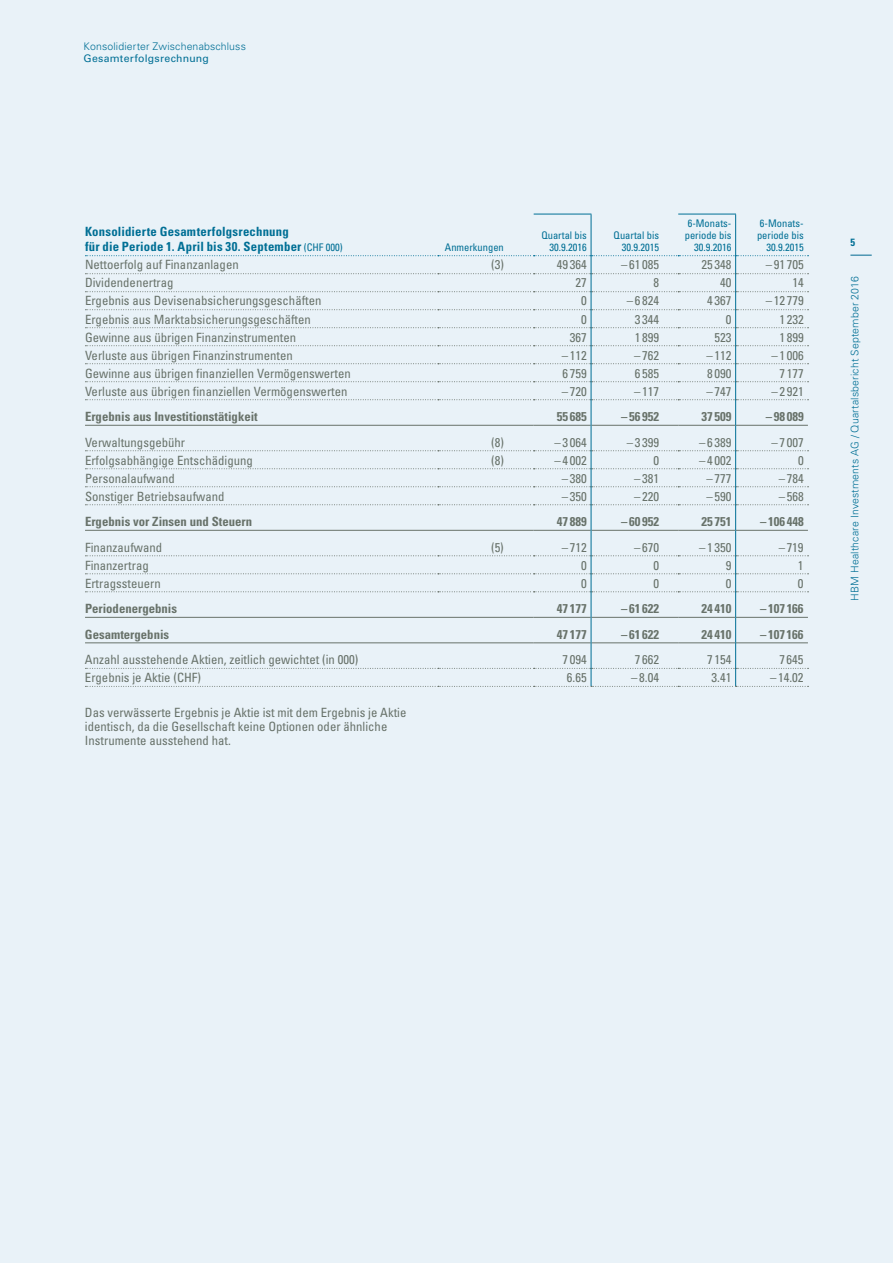
<style>
.page{position:relative;width:893px;height:1263px;background:#e9f2f8}
.page>*{position:absolute;margin:0;border:0;box-sizing:border-box;transform-origin:0 0}
.t1{font:condensed 12.75px/14.2px "Univers LT Std";color:#68726a}
.t2{font:700 condensed 12.75px "Univers LT Std";color:#68726a}
.t3{font:700 condensed 12.75px/15px "Univers LT Std";letter-spacing:.015em;color:#006f95}
.t4{font:condensed 10.5px/12px "Univers LT Std";color:#006f95;text-align:right}
.t5{font:300 10.5px "Univers LT Std";letter-spacing:.015em;color:#006f95}
.t6{font:10.5px "Univers LT Std";letter-spacing:.025em;color:#006f95}
.t7{font:700 condensed 10.5px "Univers LT Std";color:#006f95}
.s1{font-weight:400;font-size:10.5px}
</style>
<div class="page">
<svg style="left:850px;top:255px;width:22px;height:1px"></svg>
<hr style="left:534px;top:214px;width:57px;height:1px;background:#006f95">
<hr style="left:678px;top:214px;width:58px;height:1px;background:#006f95">
<hr style="left:735px;top:214px;width:1px;height:42px;background:#006f95">
<hr style="left:591px;top:214px;width:1px;height:42px;background:#006f95">
<svg style="left:85px;top:255px;width:723px;height:432px"></svg>
<p class="t5" style="left:84px;top:40px;width:164px">Konsolidierter Zwischenabschluss</p>
<p class="t6" style="left:84px;top:52px;width:127px">Gesamterfolgsrechnung</p>
<p class="t3" style="left:85px;top:224px;width:259px">Konsolidierte Gesamterfolgsrechnung<br>für die Periode 1. April bis 30. September <span class="s1">(CHF 000)</span></p>
<p class="t4" style="left:445px;top:242px;width:60px">Anmerkungen</p>
<p class="t4" style="left:541px;top:230px;width:47px">Quartal bis<br>30.9.2016</p>
<p class="t4" style="left:614px;top:230px;width:47px">Quartal bis<br>30.9.2015</p>
<p class="t4" style="left:685px;top:218px;width:48px">6-Monats&shy;periode bis<br>30.9.2016</p>
<p class="t4" style="left:757px;top:218px;width:48px">6-Monats&shy;periode bis<br>30.9.2015</p>
<p class="t1" style="left:85px;top:258px;width:155px">Nettoerfolg auf Finanzanlagen</p>
<p class="t1" style="left:491px;top:258px;width:14px">(3)</p>
<p class="t1" style="left:557px;top:258px;width:31px">49 364</p>
<p class="t1" style="left:621px;top:258px;width:39px">–61 085</p>
<p class="t1" style="left:701px;top:258px;width:31px">25 348</p>
<p class="t1" style="left:766px;top:258px;width:39px">–91 705</p>
<p class="t1" style="left:85px;top:276px;width:90px">Dividendenertrag</p>
<p class="t1" style="left:575px;top:276px;width:13px">27</p>
<p class="t1" style="left:653px;top:276px;width:7px">8</p>
<p class="t1" style="left:720px;top:276px;width:13px">40</p>
<p class="t1" style="left:792px;top:276px;width:13px">14</p>
<p class="t1" style="left:85px;top:294px;width:238px">Ergebnis aus Devisenabsicherungsgeschäften</p>
<p class="t1" style="left:581px;top:294px;width:7px">0</p>
<p class="t1" style="left:627px;top:294px;width:34px">–6824</p>
<p class="t1" style="left:707px;top:294px;width:26px">4 367</p>
<p class="t1" style="left:766px;top:294px;width:39px">–12 779</p>
<p class="t1" style="left:85px;top:312px;width:227px">Ergebnis aus Marktabsicherungsgeschäften</p>
<p class="t1" style="left:581px;top:312px;width:7px">0</p>
<p class="t1" style="left:635px;top:312px;width:26px">3 344</p>
<p class="t1" style="left:726px;top:312px;width:7px">0</p>
<p class="t1" style="left:779px;top:312px;width:26px">1 232</p>
<p class="t1" style="left:85px;top:330px;width:213px">Gewinne aus übrigen Finanzinstrumenten</p>
<p class="t1" style="left:570px;top:330px;width:18px">367</p>
<p class="t1" style="left:635px;top:330px;width:26px">1 899</p>
<p class="t1" style="left:714px;top:330px;width:18px">523</p>
<p class="t1" style="left:779px;top:330px;width:26px">1 899</p>
<p class="t1" style="left:85px;top:348px;width:209px">Verluste aus übrigen Finanzinstrumenten</p>
<p class="t1" style="left:562px;top:348px;width:26px">–112</p>
<p class="t1" style="left:634px;top:348px;width:26px">–762</p>
<p class="t1" style="left:706px;top:348px;width:26px">–112</p>
<p class="t1" style="left:771px;top:348px;width:34px">–1006</p>
<p class="t1" style="left:85px;top:366px;width:267px">Gewinne aus übrigen finanziellen Vermögenswerten</p>
<p class="t1" style="left:563px;top:366px;width:26px">6 759</p>
<p class="t1" style="left:635px;top:366px;width:26px">6 585</p>
<p class="t1" style="left:707px;top:366px;width:26px">8 090</p>
<p class="t1" style="left:779px;top:366px;width:26px">7 177</p>
<p class="t1" style="left:85px;top:384px;width:264px">Verluste aus übrigen finanziellen Vermögenswerten</p>
<p class="t1" style="left:562px;top:384px;width:26px">–720</p>
<p class="t1" style="left:634px;top:384px;width:26px">– 117</p>
<p class="t1" style="left:706px;top:384px;width:26px">–747</p>
<p class="t1" style="left:771px;top:384px;width:34px">–2921</p>
<p class="t2" style="left:85px;top:409px;width:174px">Ergebnis aus Investitionstätigkeit</p>
<p class="t2" style="left:557px;top:409px;width:31px">55 685</p>
<p class="t2" style="left:621px;top:409px;width:39px">–56 952</p>
<p class="t2" style="left:701px;top:409px;width:31px">37 509</p>
<p class="t2" style="left:766px;top:409px;width:39px">– 98 089</p>
<p class="t1" style="left:85px;top:435px;width:102px">Verwaltungsgebühr</p>
<p class="t1" style="left:491px;top:435px;width:14px">(8)</p>
<p class="t1" style="left:555px;top:435px;width:34px">–3064</p>
<p class="t1" style="left:627px;top:435px;width:34px">–3399</p>
<p class="t1" style="left:699px;top:435px;width:34px">–6389</p>
<p class="t1" style="left:771px;top:435px;width:34px">–7007</p>
<p class="t1" style="left:85px;top:453px;width:169px">Erfolgsabhängige Entschädigung</p>
<p class="t1" style="left:491px;top:453px;width:14px">(8)</p>
<p class="t1" style="left:555px;top:453px;width:34px">–4002</p>
<p class="t1" style="left:653px;top:453px;width:7px">0</p>
<p class="t1" style="left:699px;top:453px;width:34px">–4002</p>
<p class="t1" style="left:798px;top:453px;width:7px">0</p>
<p class="t1" style="left:85px;top:471px;width:91px">Personalaufwand</p>
<p class="t1" style="left:562px;top:471px;width:26px">–380</p>
<p class="t1" style="left:634px;top:471px;width:26px">–381</p>
<p class="t1" style="left:706px;top:471px;width:26px">–777</p>
<p class="t1" style="left:779px;top:471px;width:26px">–784</p>
<p class="t1" style="left:85px;top:489px;width:141px">Sonstiger Betriebsaufwand</p>
<p class="t1" style="left:562px;top:489px;width:26px">–350</p>
<p class="t1" style="left:634px;top:489px;width:26px">–220</p>
<p class="t1" style="left:706px;top:489px;width:26px">–590</p>
<p class="t1" style="left:779px;top:489px;width:26px">–568</p>
<p class="t2" style="left:85px;top:514px;width:169px">Ergebnis vor Zinsen und Steuern</p>
<p class="t2" style="left:557px;top:514px;width:31px">47 889</p>
<p class="t2" style="left:621px;top:514px;width:39px">– 60 952</p>
<p class="t2" style="left:701px;top:514px;width:31px">25 751</p>
<p class="t2" style="left:760px;top:514px;width:45px">–106 448</p>
<p class="t1" style="left:85px;top:540px;width:79px">Finanzaufwand</p>
<p class="t1" style="left:491px;top:540px;width:14px">(5)</p>
<p class="t1" style="left:562px;top:540px;width:26px">–712</p>
<p class="t1" style="left:634px;top:540px;width:26px">–670</p>
<p class="t1" style="left:699px;top:540px;width:34px">–1350</p>
<p class="t1" style="left:779px;top:540px;width:26px">–719</p>
<p class="t1" style="left:85px;top:558px;width:65px">Finanzertrag</p>
<p class="t1" style="left:581px;top:558px;width:7px">0</p>
<p class="t1" style="left:653px;top:558px;width:7px">0</p>
<p class="t1" style="left:726px;top:558px;width:7px">9</p>
<p class="t1" style="left:798px;top:558px;width:7px">1</p>
<p class="t1" style="left:85px;top:576px;width:77px">Ertragssteuern</p>
<p class="t1" style="left:581px;top:576px;width:7px">0</p>
<p class="t1" style="left:653px;top:576px;width:7px">0</p>
<p class="t1" style="left:726px;top:576px;width:7px">0</p>
<p class="t1" style="left:798px;top:576px;width:7px">0</p>
<p class="t2" style="left:85px;top:601px;width:94px">Periodenergebnis</p>
<p class="t2" style="left:557px;top:601px;width:31px">47 177</p>
<p class="t2" style="left:621px;top:601px;width:39px">–61 622</p>
<p class="t2" style="left:701px;top:601px;width:31px">24 410</p>
<p class="t2" style="left:760px;top:601px;width:45px">– 107 166</p>
<p class="t2" style="left:85px;top:626px;width:86px">Gesamtergebnis</p>
<p class="t2" style="left:557px;top:626px;width:31px">47 177</p>
<p class="t2" style="left:621px;top:626px;width:39px">– 61 622</p>
<p class="t2" style="left:701px;top:626px;width:31px">24 410</p>
<p class="t2" style="left:760px;top:626px;width:45px">– 107 166</p>
<p class="t1" style="left:85px;top:652px;width:275px">Anzahl ausstehende Aktien, zeitlich gewichtet (in 000)</p>
<p class="t1" style="left:562px;top:652px;width:26px">7 094</p>
<p class="t1" style="left:635px;top:652px;width:26px">7 662</p>
<p class="t1" style="left:707px;top:652px;width:26px">7 154</p>
<p class="t1" style="left:779px;top:652px;width:26px">7 645</p>
<p class="t1" style="left:85px;top:670px;width:118px">Ergebnis je Aktie (CHF)</p>
<p class="t1" style="left:567px;top:670px;width:21px">6.65</p>
<p class="t1" style="left:631px;top:670px;width:29px">–8.04</p>
<p class="t1" style="left:711px;top:670px;width:21px">3.41</p>
<p class="t1" style="left:770px;top:670px;width:35px">–14.02</p>
<p class="t1" style="left:85px;top:705px;width:323px">Das verwässerte Ergebnis je Aktie ist mit dem Ergebnis je Aktie identisch, da die Gesellschaft keine Optionen oder ähnliche<br>Instrumente ausstehend hat.</p>
<p class="t7" style="left:850px;top:236px;width:6px">5</p>
<p class="t5" style="left:848px;top:601px;width:326px;rotate:-90deg">HBM Healthcare Investments AG / Quartalsbericht September 2016</p>
</div>
